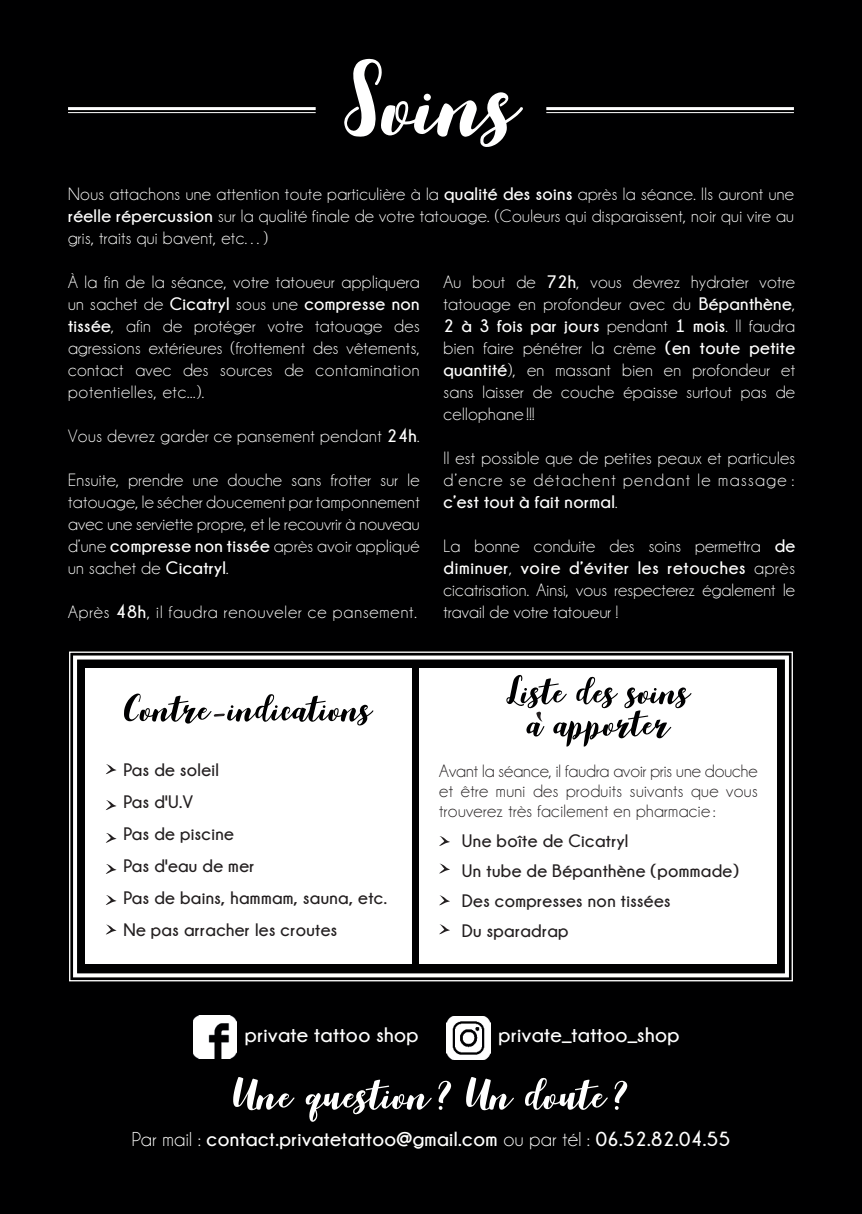
<style>
.page{position:relative;width:862px;height:1214px;background:#fff}
.page>*{position:absolute;margin:0;border:0;box-sizing:border-box;transform-origin:0 0}
.t1{font:132px "Aldine";color:#fff}
.t2{font:58px "Aldine";color:#fff}
.t3{font:50px "Aldine";color:#000001}
.t4{font:700 20.8px "Champagne&Limousines";letter-spacing:.02em;color:#fff}
.t5{font:700 20.4px "Champagne&Limousines";letter-spacing:.02em;color:#fff}
.t6{font:18px/22px "Champagne&Limousines";letter-spacing:.02em;color:#fff;text-align:justify}
.t7{font:700 18px/32px "Champagne&Limousines";letter-spacing:.02em;color:#231f20}
.t8{font:18px/20px "Champagne&Limousines";letter-spacing:.02em;color:#231f20;text-align:justify}
.t9{font:18px "Champagne&Limousines";letter-spacing:.05em;color:#fff}
.s1{font-weight:700}
.s2{font-weight:400}
</style>
<div class="page">
<div style="left:0;top:0;width:862px;height:1213px;background:#000001"></div>
<img style="left:193px;top:1015px;width:43px;height:43px">
<img style="left:447px;top:1016px;width:43px;height:43px">
<hr style="left:68px;top:107px;width:248px;height:3px;background:#fff">
<hr style="left:68px;top:112px;width:248px;height:1px;background:#fff">
<hr style="left:546px;top:107px;width:248px;height:3px;background:#fff">
<hr style="left:546px;top:112px;width:248px;height:1px;background:#fff">
<svg style="left:69px;top:651px;width:724px;height:330px;background:#e4e4e4"></svg>
<div style="left:73px;top:655px;width:716px;height:322px;border:4px solid #fff"></div>
<h1 class="t1" style="left:344px;top:31px;width:175px">Soins</h1>
<p class="t6" style="left:68px;top:183px;width:727px">Nous attachons une attention toute particulière à la <span class="s1">qualité des soins</span> après la séance. Ils auront une <span class="s1">réelle répercussion</span> sur la qualité finale de votre tatouage. (Couleurs qui disparaissent, noir qui vire au gris, traits qui bavent, etc…)</p>
<p class="t6" style="left:68px;top:271px;width:353px">À la fin de la séance, votre tatoueur appliquera un sachet de <span class="s1">Cicatryl</span> sous une <span class="s1">compresse non tissée</span>, afin de protéger votre tatouage des agressions extérieures (frottement des vêtements, contact avec des sources de contamination potentielles, etc...).</p>
<p class="t6" style="left:68px;top:425px;width:353px">Vous devrez garder ce pansement pendant <span class="s1">24h</span>.</p>
<p class="t6" style="left:68px;top:469px;width:353px">Ensuite, prendre une douche sans frotter sur le tatouage, le sécher doucement par tamponnement avec une serviette propre, et le recouvrir à nouveau d’une <span class="s1">compresse non tissée</span> après avoir appliqué un sachet de <span class="s1">Cicatryl</span>.</p>
<p class="t9" style="left:68px;top:603px;width:350px">Après <span class="s1">48h</span>, il faudra renouveler ce pansement.</p>
<h3 class="t3" style="left:124px;top:681px;width:249px">Contre indications</h3>
<p class="t6" style="left:443px;top:271px;width:353px">Au bout de <span class="s1">72h</span>, vous devrez hydrater votre tatouage en profondeur avec du <span class="s1">Bépanthène</span>, <span class="s1">2 à 3 fois par jours</span> pendant <span class="s1">1 mois</span>. Il faudra bien faire pénétrer la crème <span class="s1">(en toute petite quantité</span>), en massant bien en profondeur et sans laisser de couche épaisse surtout pas de cellophane !!!</p>
<p class="t6" style="left:443px;top:447px;width:353px">Il est possible que de petites peaux et particules d’encre se détachent pendant le massage : <span class="s1">c’est tout à fait normal</span>.</p>
<p class="t6" style="left:443px;top:535px;width:353px">La bonne conduite des soins permettra <span class="s1">de diminuer</span>, <span class="s1">voire d’éviter les retouches</span> après cicatrisation. Ainsi, vous respecterez également le travail de votre tatoueur !</p>
<h3 class="t3" style="left:506px;top:664px;width:185px">Liste des soins</h3>
<h3 class="t3" style="left:526px;top:696px;width:144px">a apporter</h3>
<p class="t7" style="left:123px;top:753px;width:265px">Pas de soleil<br>Pas d'U.V<br>Pas de piscine<br>Pas d'eau de mer<br>Pas de bains, hammam, sauna, etc.<br>Ne pas arracher les croutes</p>
<p class="t8" style="left:439px;top:760px;width:320px">Avant la séance, il faudra avoir pris une douche et être muni des produits suivants que vous trouverez très facilement en pharmacie :</p>
<p class="t7" style="left:462px;top:825px;width:279px;line-height:30px">Une boîte de Cicatryl<br>Un tube de Bépanthène (pommade)<br>Des compresses non tissées<br>Du sparadrap</p>
<p class="t4" style="left:245px;top:1022px;width:175px">private tattoo shop</p>
<p class="t4" style="left:498px;top:1023px;width:182px">private_tattoo_shop</p>
<h2 class="t2" style="left:233px;top:1063px;width:397px">Une question ? Un doute ?</h2>
<p class="t5" style="left:132px;top:1127px;width:600px"><span class="s2">Par mail :</span> contact.privatetattoo@gmail.com <span class="s2">ou par tél :</span> 06.52.82.04.55</p>
</div>
